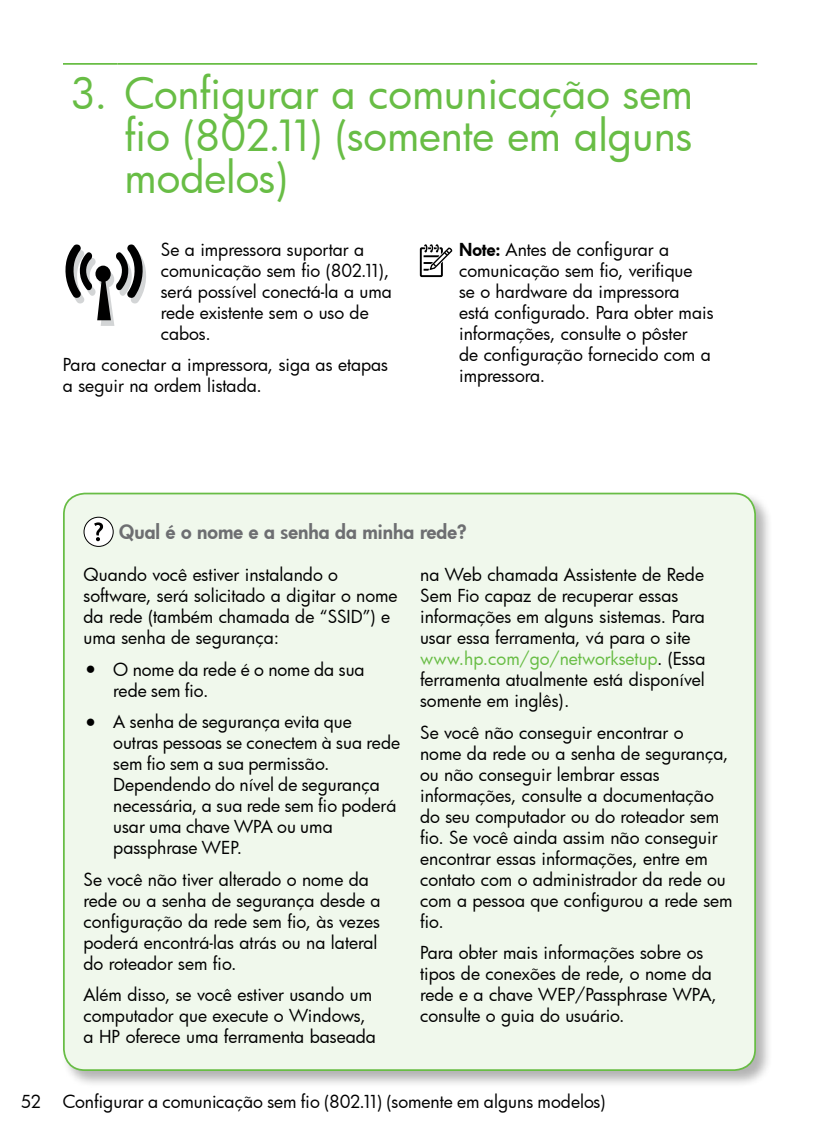
<style>
.page{position:relative;width:819px;height:1134px;background:#fff}
.page>*{position:absolute;margin:0;border:0;box-sizing:border-box;transform-origin:0 0}
.t1{font:42px/42px "Futura Bk";color:#68bd45;text-align:justify}
.t2{font:19.25px "Futura Hv";color:#6d6e71}
.t3{font:17.5px/21px "Futura Bk";color:#000}
.s1{font-family:"Futura Hv"}
.s2{font-size:24.5px}
.s3{color:#68bd45}
</style>
<div class="page">
<div style="left:61px;top:490px;width:712px;height:598px;background:#000;opacity:.3"></div>
<div style="left:64px;top:494px;width:691px;height:576px;background:#f0f8ec;border-radius:21px"></div>
<div style="left:84px;top:517px;width:29px;height:29px;background:#fff;border-radius:50%"></div>
<div style="left:84px;top:517px;width:30px;height:30px;border:1px solid #000;border-radius:50%"></div>
<svg style="left:94px;top:522px;width:9px;height:19px"></svg>
<hr style="left:63px;top:63px;width:55px;height:2px;background:#68bd45">
<hr style="left:118px;top:63px;width:639px;height:2px;background:#68bd45">
<svg style="left:65px;top:244px;width:81px;height:82px"></svg>
<div style="left:420px;top:247px;width:23px;height:30px;border:2px solid #000"></div>
<svg style="left:423px;top:244px;width:30px;height:29px"></svg>
<h1 class="t1" style="left:125px;top:72px;width:570px;text-indent:-55px">3. Configurar a comunicação sem fio (802.11) (somente em alguns modelos)</h1>
<p class="t3" style="left:161px;top:239px;width:233px">Se a impressora suportar a comunicação sem fio (802.11), será possível conectá-la a uma rede existente sem o uso de cabos.</p>
<p class="t3" style="left:63px;top:354px;width:327px">Para conectar a impressora, siga as etapas a seguir na ordem listada.</p>
<p class="t3" style="left:459px;top:239px;width:256px"><span class="s1">Note:</span> Antes de configurar a comunicação sem fio, verifique<br>se o hardware da impressora está configurado. Para obter mais informações, consulte o pôster<br>de configuração fornecido com a impressora.</p>
<p class="t2" style="left:119px;top:519px;width:349px">Qual é o nome e a senha da minha rede?</p>
<p class="t3" style="left:84px;top:564px;width:316px">Quando você estiver instalando o software, será solicitado a digitar o nome da rede (também chamada de “SSID”) e uma senha de segurança:</p>
<p class="t3" style="left:113px;top:659px;width:253px;text-indent:-30px"><span class="s2">•</span> O nome da rede é o nome da sua rede sem fio.</p>
<p class="t3" style="left:113px;top:711px;width:288px;text-indent:-30px"><span class="s2">•</span> A senha de segurança evita que outras pessoas se conectem à sua rede sem fio sem a sua permissão.<br>Dependendo do nível de segurança necessária, a sua rede sem fio poderá usar uma chave WPA ou uma passphrase WEP.</p>
<p class="t3" style="left:84px;top:869px;width:299px">Se você não tiver alterado o nome da rede ou a senha de segurança desde a configuração da rede sem fio, às vezes poderá encontrá-las atrás ou na lateral do roteador sem fio.</p>
<p class="t3" style="left:84px;top:984px;width:294px">Além disso, se você estiver usando um computador que execute o Windows, a HP oferece uma ferramenta baseada</p>
<p class="t3" style="left:420px;top:564px;width:287px">na Web chamada Assistente de Rede Sem Fio capaz de recuperar essas informações em alguns sistemas. Para usar essa ferramenta, vá para o site <span class="s3">www.hp.com/go/networksetup</span>. (Essa ferramenta atualmente está disponível somente em inglês).</p>
<p class="t3" style="left:420px;top:722px;width:314px">Se você não conseguir encontrar o<br>nome da rede ou a senha de segurança, ou não conseguir lembrar essas informações, consulte a documentação do seu computador ou do roteador sem fio. Se você ainda assim não conseguir encontrar essas informações, entre em contato com o administrador da rede ou com a pessoa que configurou a rede sem fio.</p>
<p class="t3" style="left:420px;top:942px;width:298px">Para obter mais informações sobre os tipos de conexões de rede, o nome da rede e a chave WEP/Passphrase WPA, consulte o guia do usuário.</p>
<p class="t3" style="left:21px;top:1090px;width:586px">52 Configurar a comunicação sem fio (802.11) (somente em alguns modelos)</p>
</div>
